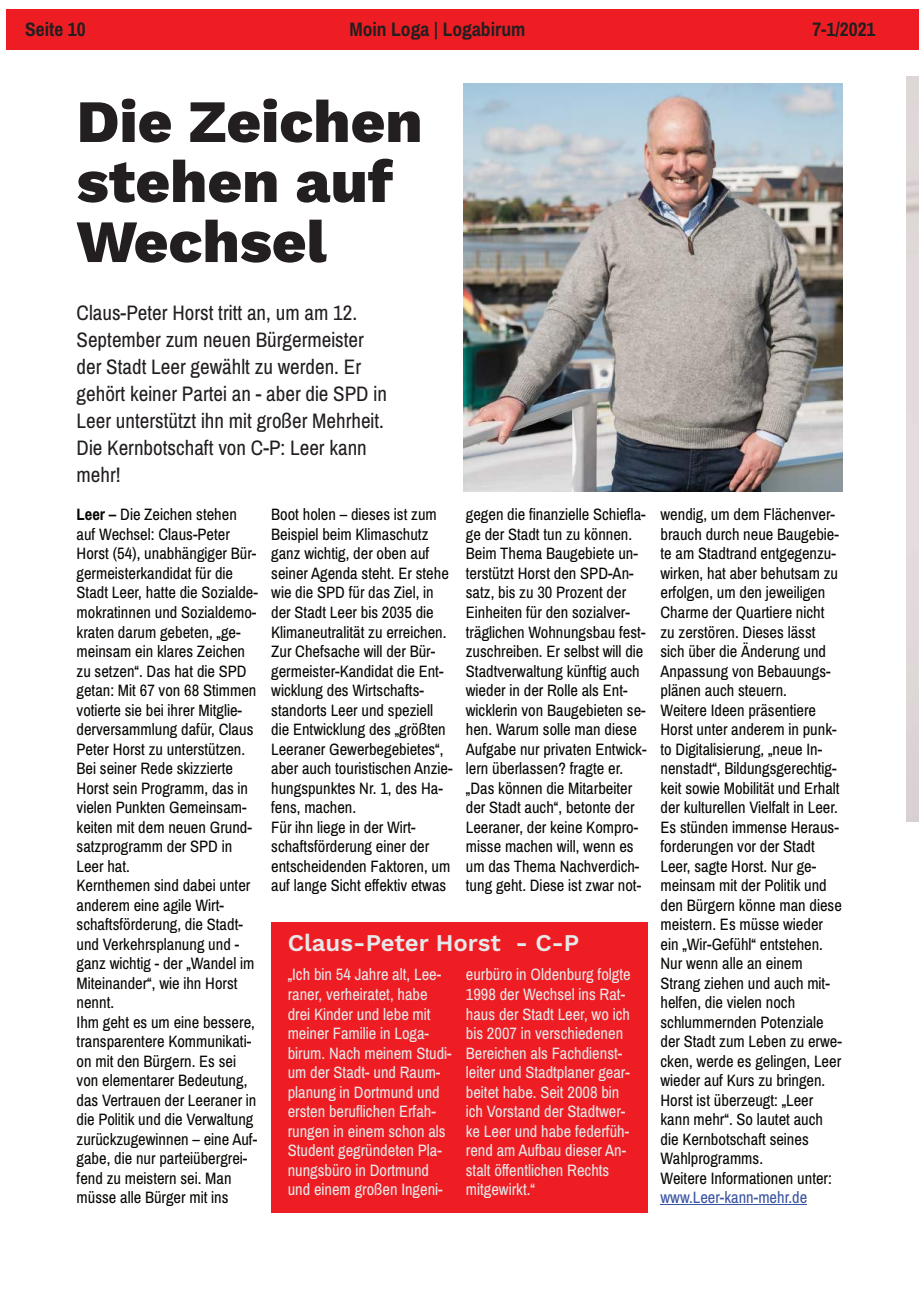
<style>
.page{position:relative;width:919px;height:1289px;background:#fff}
.page>*{position:absolute;margin:0;border:0;box-sizing:border-box;transform-origin:0 0}
.t1{font:800 60px/60px "Work Sans";color:#231f20}
.t2{font:600 24px "Work Sans";color:#e7e8e9}
.t3{font:21px/27px "Archivo Narrow";color:#231f20}
.t4{font:700 19.5px "Archivo Narrow";color:#231f20}
.t5{font:16.5px/19.5px "Archivo Narrow";color:#080704}
.t6{font:16.5px/19.5px "Archivo Narrow";color:#e7e8e9}
.t7{font:16.5px "Archivo Narrow";color:#3a53a3}
.s1{font-weight:700}
</style>
<div class="page">
<div style="left:6px;top:9px;width:900px;height:41px;background:#ee1d23"></div>
<hr style="left:660px;top:1203px;width:147px;height:1px;background:#3a53a3">
<div style="left:271px;top:922px;width:376px;height:290px;background:#ee1d23"></div>
<img style="left:463px;top:83px;width:379px;height:408px">
<div style="left:906px;top:9px;width:12px;height:41px;background:#ee1d23"></div>
<p class="t4" style="left:25px;top:18px;width:62px">Seite 10</p>
<p class="t4" style="left:349px;top:18px;width:177px">Moin Loga | Logabirum</p>
<p class="t4" style="left:812px;top:18px;width:65px">7-1/2021</p>
<h1 class="t1" style="left:77px;top:96px;width:347px">Die Zeichen stehen auf<br>Wechsel</h1>
<p class="t3" style="left:77px;top:301px;width:312px">Claus-Peter Horst tritt an, um am 12.<br>September zum neuen Bürgermeister der Stadt Leer gewählt zu werden. Er gehört keiner Partei an - aber die SPD in Leer unterstützt ihn mit großer Mehrheit.<br>Die Kernbotschaft von C-P: Leer kann mehr!</p>
<p class="t5" style="left:77px;top:506px;width:183px"><span class="s1">Leer –</span> Die Zeichen stehen auf Wechsel: Claus-Peter<br>Horst (54), unabhängiger Bür&shy;germeisterkandidat für die<br>Stadt Leer, hatte die Sozialde&shy;mokratinnen und Sozialdemo&shy;kraten darum gebeten, „ge&shy;meinsam ein klares Zeichen zu setzen“. Das hat die SPD getan: Mit 67 von 68 Stimmen votierte sie bei ihrer Mitglie&shy;derversammlung dafür, Claus<br>Peter Horst zu unterstützen.<br>Bei seiner Rede skizzierte<br>Horst sein Programm, das in vielen Punkten Gemeinsam&shy;keiten mit dem neuen Grund&shy;satzprogramm der SPD in<br>Leer hat.<br>Kernthemen sind dabei unter anderem eine agile Wirt&shy;schaftsförderung, die Stadt&shy;und Verkehrsplanung und - ganz wichtig - der „Wandel im<br>Miteinander“, wie ihn Horst nennt.<br>Ihm geht es um eine bessere, transparentere Kommunikati&shy;on mit den Bürgern. Es sei von elementarer Bedeutung, das Vertrauen der Leeraner in die Politik und die Verwaltung zurückzugewinnen – eine Auf&shy;gabe, die nur parteiübergrei&shy;fend zu meistern sei. Man müsse alle Bürger mit ins</p>
<p class="t5" style="left:271px;top:506px;width:182px">Boot holen – dieses ist zum<br>Beispiel beim Klimaschutz ganz wichtig, der oben auf seiner Agenda steht. Er stehe wie die SPD für das Ziel, in der Stadt Leer bis 2035 die<br>Klimaneutralität zu erreichen.<br>Zur Chefsache will der Bür&shy;germeister-Kandidat die Ent&shy;wicklung des Wirtschafts&shy;standorts Leer und speziell die Entwicklung des „größten<br>Leeraner Gewerbegebietes“, aber auch touristischen Anzie&shy;hungspunktes Nr. 1, des Ha&shy;fens, machen.<br>Für ihn liege in der Wirt&shy;schaftsförderung einer der entscheidenden Faktoren, um auf lange Sicht effektiv etwas</p>
<p class="t5" style="left:466px;top:506px;width:181px">gegen die finanzielle Schiefla&shy;ge der Stadt tun zu können.<br>Beim Thema Baugebiete un&shy;terstützt Horst den SPD-An&shy;satz, bis zu 30 Prozent der<br>Einheiten für den sozialver&shy;träglichen Wohnungsbau fest&shy;zuschreiben. Er selbst will die<br>Stadtverwaltung künftig auch wieder in der Rolle als Ent&shy;wicklerin von Baugebieten se&shy;hen. Warum solle man diese<br>Aufgabe nur privaten Entwick&shy;lern überlassen? fragte er. „Das können die Mitarbeiter der Stadt auch“, betonte der<br>Leeraner, der keine Kompro&shy;misse machen will, wenn es um das Thema Nachverdich&shy;tung geht. Diese ist zwar not-</p>
<p class="t5" style="left:660px;top:506px;width:183px">wendig, um dem Flächenver&shy;brauch durch neue Baugebie&shy;te am Stadtrand entgegenzu&shy;wirken, hat aber behutsam zu erfolgen, um den jeweiligen<br>Charme der Quartiere nicht zu zerstören. Dieses lässt sich über die Änderung und<br>Anpassung von Bebauungs&shy;plänen auch steuern.<br>Weitere Ideen präsentiere<br>Horst unter anderem in punk&shy;to Digitalisierung, „neue In&shy;nenstadt“, Bildungsgerechtig&shy;keit sowie Mobilität und Erhalt der kulturellen Vielfalt in Leer.<br>Es stünden immense Heraus&shy;forderungen vor der Stadt<br>Leer, sagte Horst. Nur ge&shy;meinsam mit der Politik und den Bürgern könne man diese meistern. Es müsse wieder ein „Wir-Gefühl“ entstehen.<br>Nur wenn alle an einem<br>Strang ziehen und auch mit&shy;helfen, die vielen noch schlummernden Potenziale der Stadt zum Leben zu erwe&shy;cken, werde es gelingen, Leer wieder auf Kurs zu bringen.<br>Horst ist überzeugt: „Leer kann mehr“. So lautet auch die Kernbotschaft seines<br>Wahlprogramms.<br>Weitere Informationen unter:</p>
<h2 class="t2" style="left:288px;top:932px;width:293px">Claus-Peter Horst - C-P</h2>
<p class="t6" style="left:288px;top:966px;width:165px">„Ich bin 54 Jahre alt, Lee&shy;raner, verheiratet, habe drei Kinder und lebe mit meiner Familie in Loga&shy;birum. Nach meinem Studi&shy;um der Stadt- und Raum&shy;planung in Dortmund und ersten beruflichen Erfah&shy;rungen in einem schon als<br>Student gegründeten Pla&shy;nungsbüro in Dortmund und einem großen Ingeni-</p>
<p class="t6" style="left:466px;top:966px;width:166px">eurbüro in Oldenburg folgte<br>1998 der Wechsel ins Rat&shy;haus der Stadt Leer, wo ich bis 2007 in verschiedenen<br>Bereichen als Fachdienst&shy;leiter und Stadtplaner gear&shy;beitet habe. Seit 2008 bin ich Vorstand der Stadtwer&shy;ke Leer und habe federfüh&shy;rend am Aufbau dieser An&shy;stalt öffentlichen Rechts mitgewirkt.“</p>
<p class="t7" style="left:660px;top:1191px;width:148px">www.Leer-kann-mehr.de</p>
</div>
